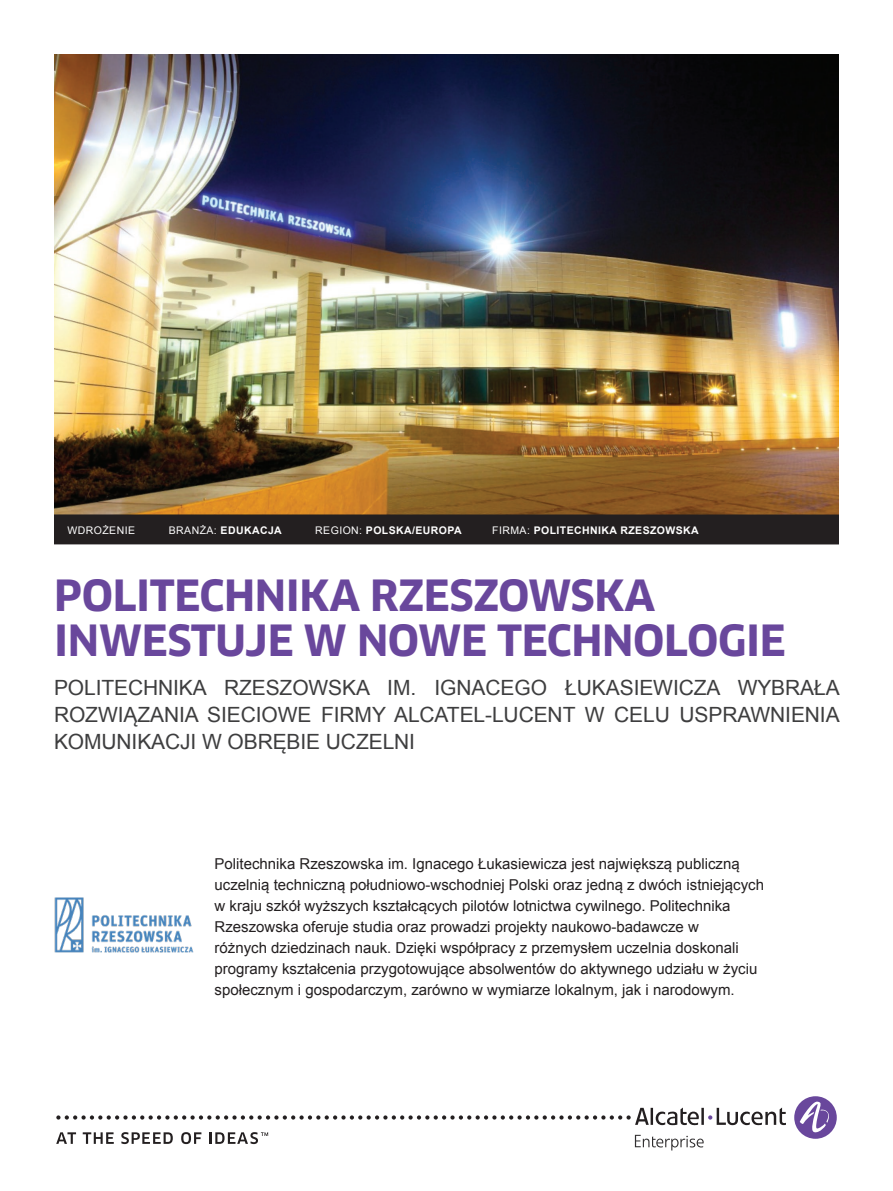
<style>
.page{position:relative;width:893px;height:1191px;background:#fff}
.page>*{position:absolute;margin:0;border:0;box-sizing:border-box;transform-origin:0 0}
.Title{font:700 42px/45px "Clan OT";letter-spacing:-.01em;color:#69479c}
.Subtitle{font:21px/27px "Arial";letter-spacing:-.005em;color:#3e3e3f;text-align:justify}
.Intro_text{font:15px/21px "Arial";color:#231f20}
.Back_bar_headings{font:700 10.5px "Arial";letter-spacing:.04em;color:#fff}
.Back_bar_headings-2{font:10.5px "Arial";letter-spacing:.04em;color:#fff}
.s1{font-weight:400}
</style>
<div class="page">
<div style="left:794px;top:1096px;width:43px;height:42px;background:#69479c;border-radius:50%"></div>
<svg style="left:800px;top:1101px;width:32px;height:32px"></svg>
<svg style="left:56px;top:1107px;width:730px;height:18px"></svg>
<svg style="left:56px;top:1132px;width:20px;height:11px"></svg>
<svg style="left:83px;top:1132px;width:31px;height:11px"></svg>
<svg style="left:121px;top:1132px;width:52px;height:12px"></svg>
<svg style="left:181px;top:1132px;width:20px;height:12px"></svg>
<svg style="left:210px;top:1132px;width:58px;height:12px"></svg>
<svg style="left:635px;top:1134px;width:69px;height:16px"></svg>
<img style="left:54px;top:54px;width:785px;height:460px">
<div style="left:54px;top:514px;width:785px;height:30px;background:#231f20"></div>
<img style="left:54px;top:897px;width:140px;height:56px">
<p class="Back_bar_headings-2" style="left:68px;top:523px;width:69px">WDROŻENIE</p>
<p class="Back_bar_headings" style="left:169px;top:523px;width:115px"><span class="s1">BRANŻA:</span> EDUKACJA</p>
<p class="Back_bar_headings" style="left:315px;top:523px;width:148px"><span class="s1">REGION:</span> POLSKA/EUROPA</p>
<p class="Back_bar_headings" style="left:492px;top:523px;width:208px"><span class="s1">FIRMA:</span> POLITECHNIKA RZESZOWSKA</p>
<p class="Title" style="left:54px;top:573px;width:733px">POLITECHNIKA RZESZOWSKA<br>INWESTUJE W NOWE TECHNOLOGIE</p>
<p class="Subtitle" style="left:54px;top:674px;width:787px">POLITECHNIKA RZESZOWSKA IM. IGNACEGO ŁUKASIEWICZA WYBRAŁA ROZWIĄZANIA SIECIOWE FIRMY ALCATEL-LUCENT W CELU USPRAWNIENIA KOMUNIKACJI W OBRĘBIE UCZELNI</p>
<p class="Intro_text" style="left:215px;top:853px;width:551px">Politechnika Rzeszowska im. Ignacego Łukasiewicza jest największą publiczną uczelnią techniczną południowo-wschodniej Polski oraz jedną z dwóch istniejących w kraju szkół wyższych kształcących pilotów lotnictwa cywilnego. Politechnika Rzeszowska oferuje studia oraz prowadzi projekty naukowo-badawcze w<br>różnych dziedzinach nauk. Dzięki współpracy z przemysłem uczelnia doskonali programy kształcenia przygotowujące absolwentów do aktywnego udziału w życiu społecznym i gospodarczym, zarówno w wymiarze lokalnym, jak i narodowym.</p>
</div>
